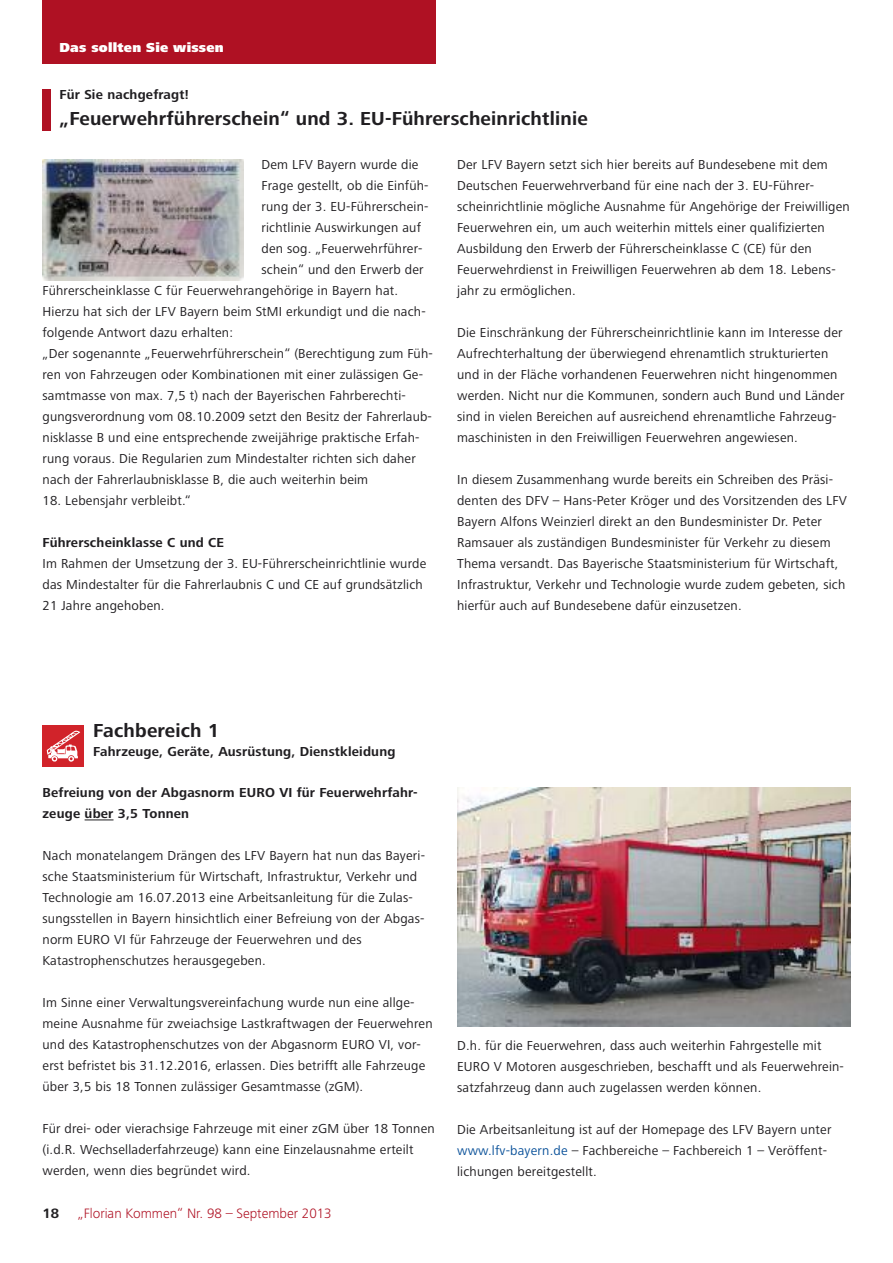
<style>
.page{position:relative;width:893px;height:1263px;background:#fff}
.page>*{position:absolute;margin:0;border:0;box-sizing:border-box;transform-origin:0 0}
.t1{font:700 19.5px "Frutiger Next LT";letter-spacing:.01em;color:#201e21}
.t2{font:300 14.1px "Frutiger Next LT";color:#af1123}
.t3{font:700 14.1px "Frutiger Next LT";color:#201e21}
.t4{font:13.5px/21px "Frutiger Next LT";letter-spacing:.015em;color:#201e21}
.t5{font:700 13.5px/21px "Frutiger Next LT";letter-spacing:.015em;color:#201e21}
.t6{font:900 13.5px "Frutiger Next LT";letter-spacing:.02em;color:#fff}
.s1{color:#0b529a}
</style>
<div class="page">
<div style="left:43px;top:0;width:393px;height:64px;background:#af1123"></div>
<div style="left:43px;top:89px;width:8px;height:42px;background:#af1123"></div>
<div style="left:43px;top:725px;width:41px;height:42px;background:#d1232a"></div>
<svg style="left:47px;top:730px;width:33px;height:32px"></svg>
<svg style="left:85px;top:819px;width:29px;height:1px"></svg>
<img style="left:43px;top:159px;width:201px;height:121px">
<img style="left:457px;top:788px;width:393px;height:238px">
<p class="t6" style="left:60px;top:43px;width:166px">Das sollten Sie wissen</p>
<p class="t5" style="left:60px;top:85px;width:131px">Für Sie nachgefragt!</p>
<h1 class="t1" style="left:60px;top:112px;width:530px">„Feuerwehrführerschein“ und 3. EU-Führerscheinrichtlinie</h1>
<p class="t4" style="left:261px;top:156px;width:158px">Dem LFV Bayern wurde die</p>
<p class="t4" style="left:261px;top:177px;width:169px">Frage gestellt, ob die Einfüh-</p>
<p class="t4" style="left:261px;top:198px;width:168px">rung der 3. EU-Führerschein-</p>
<p class="t4" style="left:261px;top:219px;width:161px">richtlinie Auswirkungen auf</p>
<p class="t4" style="left:261px;top:240px;width:162px">den sog. „Feuerwehrführer-</p>
<p class="t4" style="left:261px;top:261px;width:164px">schein“ und den Erwerb der</p>
<p class="t4" style="left:43px;top:282px;width:357px">Führerscheinklasse C für Feuerwehrangehörige in Bayern hat.</p>
<p class="t4" style="left:43px;top:303px;width:385px">Hierzu hat sich der LFV Bayern beim StMI erkundigt und die nach-</p>
<p class="t4" style="left:43px;top:324px;width:192px">folgende Antwort dazu erhalten:</p>
<p class="t4" style="left:43px;top:345px;width:392px">„Der sogenannte „Feuerwehrführerschein“ (Berechtigung zum Füh-</p>
<p class="t4" style="left:43px;top:366px;width:382px">ren von Fahrzeugen oder Kombinationen mit einer zulässigen Ge-</p>
<p class="t4" style="left:43px;top:387px;width:365px">samtmasse von max. 7,5 t) nach der Bayerischen Fahrberechti-</p>
<p class="t4" style="left:43px;top:408px;width:391px">gungsverordnung vom 08.10.2009 setzt den Besitz der Fahrerlaub-</p>
<p class="t4" style="left:43px;top:429px;width:378px">nisklasse B und eine entsprechende zweijährige praktische Erfah-</p>
<p class="t4" style="left:43px;top:450px;width:375px">rung voraus. Die Regularien zum Mindestalter richten sich daher</p>
<p class="t4" style="left:43px;top:471px;width:327px">nach der Fahrerlaubnisklasse B, die auch weiterhin beim</p>
<p class="t4" style="left:43px;top:492px;width:150px">18. Lebensjahr verbleibt.“</p>
<p class="t5" style="left:43px;top:534px;width:183px">Führerscheinklasse C und CE</p>
<p class="t4" style="left:43px;top:555px;width:385px">Im Rahmen der Umsetzung der 3. EU-Führerscheinrichtlinie wurde das Mindestalter für die Fahrerlaubnis C und CE auf grundsätzlich<br>21 Jahre angehoben.</p>
<p class="t4" style="left:457px;top:156px;width:394px">Der LFV Bayern setzt sich hier bereits auf Bundesebene mit dem Deutschen Feuerwehrverband für eine nach der 3. EU-Führer&shy;scheinrichtlinie mögliche Ausnahme für Angehörige der Freiwilligen Feuerwehren ein, um auch weiterhin mittels einer qualifizierten Ausbildung den Erwerb der Führerscheinklasse C (CE) für den Feuerwehrdienst in Freiwilligen Feuerwehren ab dem 18. Lebens&shy;jahr zu ermöglichen.</p>
<p class="t4" style="left:457px;top:324px;width:389px">Die Einschränkung der Führerscheinrichtlinie kann im Interesse der Aufrechterhaltung der überwiegend ehrenamtlich strukturierten und in der Fläche vorhandenen Feuerwehren nicht hingenommen werden. Nicht nur die Kommunen, sondern auch Bund und Länder sind in vielen Bereichen auf ausreichend ehrenamtliche Fahrzeug&shy;maschinisten in den Freiwilligen Feuerwehren angewiesen.</p>
<p class="t4" style="left:457px;top:471px;width:391px">In diesem Zusammenhang wurde bereits ein Schreiben des Präsi&shy;denten des DFV – Hans-Peter Kröger und des Vorsitzenden des LFV Bayern Alfons Weinzierl direkt an den Bundesminister Dr. Peter Ramsauer als zuständigen Bundesminister für Verkehr zu diesem Thema versandt. Das Bayerische Staatsministerium für Wirtschaft, Infrastruktur, Verkehr und Technologie wurde zudem gebeten, sich hierfür auch auf Bundesebene dafür einzusetzen.</p>
<h1 class="t1" style="left:93px;top:724px;width:128px">Fachbereich 1</h1>
<p class="t5" style="left:93px;top:743px;width:304px">Fahrzeuge, Geräte, Ausrüstung, Dienstkleidung</p>
<p class="t5" style="left:43px;top:784px;width:377px">Befreiung von der Abgasnorm EURO VI für Feuerwehrfahr&shy;zeuge über 3,5 Tonnen</p>
<p class="t4" style="left:43px;top:847px;width:384px">Nach monatelangem Drängen des LFV Bayern hat nun das Bayeri&shy;sche Staatsministerium für Wirtschaft, Infrastruktur, Verkehr und Technologie am 16.07.2013 eine Arbeitsanleitung für die Zulas&shy;sungsstellen in Bayern hinsichtlich einer Befreiung von der Abgas&shy;norm EURO VI für Fahrzeuge der Feuerwehren und des Katastrophenschutzes herausgegeben.</p>
<p class="t4" style="left:43px;top:994px;width:392px">Im Sinne einer Verwaltungsvereinfachung wurde nun eine allge&shy;meine Ausnahme für zweiachsige Lastkraftwagen der Feuerwehren und des Katastrophenschutzes von der Abgasnorm EURO VI, vor&shy;erst befristet bis 31.12.2016, erlassen. Dies betrifft alle Fahrzeuge über 3,5 bis 18 Tonnen zulässiger Gesamtmasse (zGM).</p>
<p class="t4" style="left:43px;top:1120px;width:394px">Für drei- oder vierachsige Fahrzeuge mit einer zGM über 18 Tonnen (i.d.R. Wechselladerfahrzeuge) kann eine Einzelausnahme erteilt werden, wenn dies begründet wird.</p>
<p class="t3" style="left:43px;top:1208px;width:18px">18</p>
<p class="t2" style="left:78px;top:1208px;width:256px">„Florian Kommen“ Nr. 98 – September 2013</p>
<p class="t4" style="left:457px;top:1036px;width:388px">D.h. für die Feuerwehren, dass auch weiterhin Fahrgestelle mit<br>EURO V Motoren ausgeschrieben, beschafft und als Feuerwehrein&shy;satzfahrzeug dann auch zugelassen werden können.</p>
<p class="t4" style="left:457px;top:1120px;width:376px">Die Arbeitsanleitung ist auf der Homepage des LFV Bayern unter <span class="s1">www.lfv-bayern.de</span> – Fachbereiche – Fachbereich 1 – Veröffent&shy;lichungen bereitgestellt.</p>
</div>
